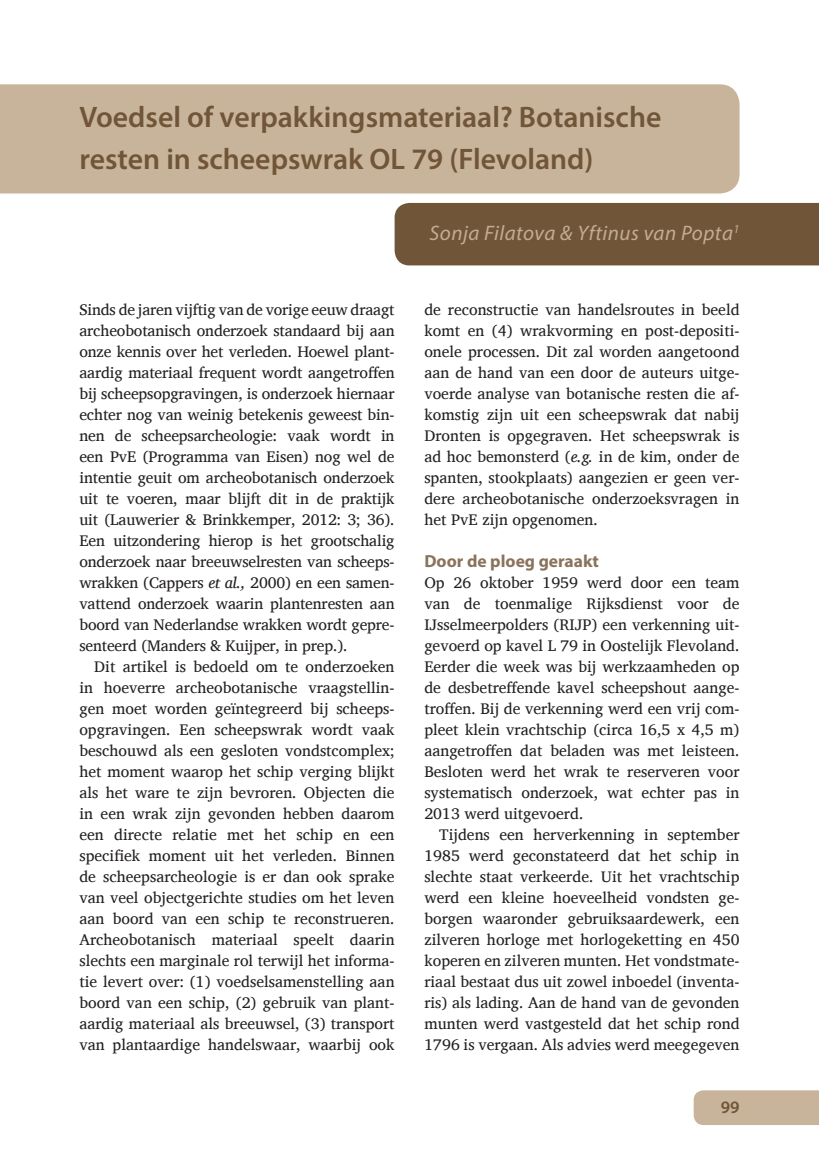
<style>
.page{position:relative;width:819px;height:1166px;background:#fff}
.page>*{position:absolute;margin:0;border:0;box-sizing:border-box;transform-origin:0 0}
.Titel{font:600 29.75px/42px "Myriad Pro";color:#705539}
.Auteur{font:italic 21px "Myriad Pro";letter-spacing:.025em;color:#c3ad92}
.Kopje{font:700 17.5px "Myriad Pro";color:#8b735b}
.Nummering{font:600 17.5px "Myriad Pro";color:#705539}
.Plat{font:15.75px/21px "Charis SIL";color:#231f20;text-align:justify}
.s1{font-style:italic}
</style>
<div class="page">
<div style="left:693px;top:1090px;width:126px;height:35px;background:#c8b49a"></div>
<div style="left:0;top:84px;width:739px;height:109px;background:#c8b49a"></div>
<div style="left:394px;top:203px;width:425px;height:62px;background:#705539"></div>
<p class="Titel" style="left:79px;top:95px;width:583px">Voedsel of verpakkingsmateriaal? Botanische resten in scheepswrak OL 79 (Flevoland)</p>
<p class="Plat" style="left:79px;top:299px;width:317px">Sinds de jaren vijftig van de vorige eeuw draagt archeobotanisch onderzoek standaard bij aan onze kennis over het verleden. Hoewel plant&shy;aardig materiaal frequent wordt aangetroffen bij scheepsopgravingen, is onderzoek hiernaar echter nog van weinig betekenis geweest bin&shy;nen de scheepsarcheologie: vaak wordt in een PvE (Programma van Eisen) nog wel de intentie geuit om archeobotanisch onderzoek uit te voeren, maar blijft dit in de praktijk uit (Lauwerier &amp; Brinkkemper, 2012: 3; 36).<br>Een uitzondering hierop is het grootschalig onderzoek naar breeuwselresten van scheeps&shy;wrakken (Cappers <span class="s1">et al.,</span> 2000) en een samen&shy;vattend onderzoek waarin plantenresten aan boord van Nederlandse wrakken wordt gepre&shy;senteerd (Manders &amp; Kuijper, in prep.).</p>
<p class="Plat" style="left:79px;top:656px;width:317px;text-indent:15px">Dit artikel is bedoeld om te onderzoeken in hoeverre archeobotanische vraagstellin&shy;gen moet worden geïntegreerd bij scheeps&shy;opgravingen. Een scheepswrak wordt vaak beschouwd als een gesloten vondstcomplex; het moment waarop het schip verging blijkt als het ware te zijn bevroren. Objecten die in een wrak zijn gevonden hebben daarom een directe relatie met het schip en een specifiek moment uit het verleden. Binnen de scheepsarcheologie is er dan ook sprake van veel objectgerichte studies om het leven aan boord van een schip te reconstrueren.<br>Archeobotanisch materiaal speelt daarin slechts een marginale rol terwijl het informa&shy;tie levert over: (1) voedselsamenstelling aan boord van een schip, (2) gebruik van plant&shy;aardig materiaal als breeuwsel, (3) transport van plantaardige handelswaar, waarbij ook</p>
<p class="Auteur" style="left:429px;top:220px;width:312px">Sonja Filatova &amp; Yftinus van Popta<sup>1</sup></p>
<p class="Plat" style="left:424px;top:299px;width:317px">de reconstructie van handelsroutes in beeld komt en (4) wrakvorming en post-depositi&shy;onele processen. Dit zal worden aangetoond aan de hand van een door de auteurs uitge&shy;voerde analyse van botanische resten die af&shy;komstig zijn uit een scheepswrak dat nabij Dronten is opgegraven. Het scheepswrak is ad hoc bemonsterd (<span class="s1">e.g.</span> in de kim, onder de spanten, stookplaats) aangezien er geen ver&shy;dere archeobotanische onderzoeksvragen in het PvE zijn opgenomen.</p>
<p class="Kopje" style="left:424px;top:550px;width:176px">Door de ploeg geraakt</p>
<p class="Plat" style="left:424px;top:572px;width:317px">Op 26 oktober 1959 werd door een team van de toenmalige Rijksdienst voor de IJsselmeerpolders (RIJP) een verkenning uit&shy;gevoerd op kavel L 79 in Oostelijk Flevoland.<br>Eerder die week was bij werkzaamheden op de desbetreffende kavel scheepshout aange&shy;troffen. Bij de verkenning werd een vrij com&shy;pleet klein vrachtschip (circa 16,5 x 4,5 m) aangetroffen dat beladen was met leisteen.<br>Besloten werd het wrak te reserveren voor systematisch onderzoek, wat echter pas in 2013 werd uitgevoerd.</p>
<p class="Plat" style="left:424px;top:824px;width:317px;text-indent:15px">Tijdens een herverkenning in september 1985 werd geconstateerd dat het schip in slechte staat verkeerde. Uit het vrachtschip werd een kleine hoeveelheid vondsten ge&shy;borgen waaronder gebruiksaardewerk, een zilveren horloge met horlogeketting en 450 koperen en zilveren munten. Het vondstmate&shy;riaal bestaat dus uit zowel inboedel (inventa&shy;ris) als lading. Aan de hand van de gevonden munten werd vastgesteld dat het schip rond 1796 is vergaan. Als advies werd meegegeven</p>
<p class="Nummering" style="left:720px;top:1096px;width:20px">99</p>
</div>
